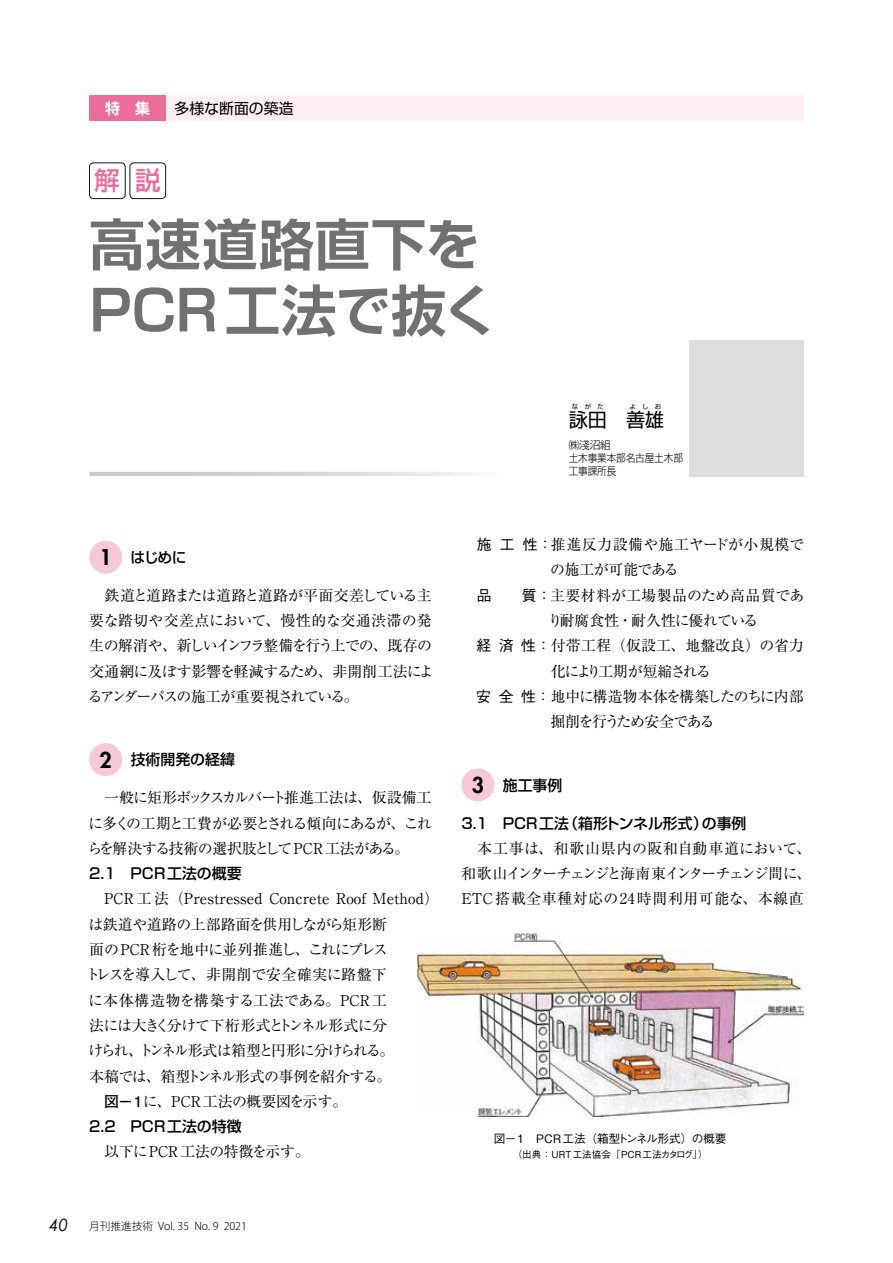
<style>
.page{position:relative;width:893px;height:1263px;background:#fff}
.page>*{position:absolute;margin:0;border:0;box-sizing:border-box;transform-origin:0 0}
.t1{font:700 55.35px/65.8px "Shin Go De";letter-spacing:.005em;color:#727171}
.t2{font:500 25.5px "Shin Go Pro";color:#eb6d9a}
.t3{font:19.2px "Shin Go Pro";color:#000}
.t4{font:14.85px/25.3px "Ryumin Pro";letter-spacing:-.02em;color:#000;text-align:justify}
.t5{font:14.85px "Ryumin Pro";color:#000}
.t6{font:500 14.85px "Shin Go Pro";color:#000}
.t7{font:14.85px "Ryumin Pro";letter-spacing:-.06em;color:#000}
.t8{font:14.85px "Ryumin Pro";letter-spacing:.005em;color:#000}
.t9{font:14.85px "Ryumin Pro";letter-spacing:-.11em;color:#000}
.t10{font:14.85px "Ryumin Pro";letter-spacing:-.055em;color:#000}
.t11{font:14.85px "Ryumin Pro";letter-spacing:.02em;color:#000}
.t12{font:14.85px "Ryumin Pro";letter-spacing:.025em;color:#000}
.t13{font:14.85px "Ryumin Pro";letter-spacing:-.05em;color:#000}
.t14{font:14.85px "Ryumin Pro";letter-spacing:-.115em;color:#000}
.t15{font:14.85px "Ryumin Pro";letter-spacing:-.09em;color:#000}
.t16{font:14.85px "Shin Go Pro";color:#000}
.t17{font:700 14.85px "Shin Go De";color:#fff}
.t18{font:500 11.7px "Gothic BBB Pro";color:#000}
.t19{font:300 10.65px "Koz Go Pr 6 N";color:#000}
.t20{font:300 10.65px/12.8px "Shin Go Pro";letter-spacing:-.015em;color:#000}
.t21{font:500 9.6px "Gothic BBB Pro";color:#000}
.t22{font:6.45px "Shin Go Pro";letter-spacing:1em;color:#000}
.s1{font-family:"Futura";font-weight:800;font-size:21.3px}
.s2{font-family:"Futo Go B101 Pro";font-weight:700}
.s3{font-family:"Century Gothic";font-weight:400;font-style:italic;font-size:16.95px}
.s4{font-family:"Gothic BBB Pro";font-weight:500}
</style>
<div class="page">
<div style="left:89px;top:541px;width:33px;height:33px;background:#f7c8d7;border-radius:50%"></div>
<div style="left:89px;top:743px;width:33px;height:33px;background:#f7c8d7;border-radius:50%"></div>
<div style="left:461px;top:768px;width:33px;height:33px;background:#f7c8d7;border-radius:50%"></div>
<div style="left:89px;top:163px;width:36px;height:36px;border:1px solid #191817;border-radius:4px"></div>
<div style="left:130px;top:163px;width:36px;height:36px;border:1px solid #191817;border-radius:4px"></div>
<svg style="left:89px;top:472px;width:379px;height:4px;background:#d5d6d6"></svg>
<div style="left:689px;top:340px;width:115px;height:136px;background:#dcdddd"></div>
<div style="left:89px;top:96px;width:715px;height:25px;background:#fdeff3"></div>
<div style="left:89px;top:96px;width:77px;height:25px;background:#eb6d9a"></div>
<img style="left:417px;top:932px;width:387px;height:185px">
<p class="t17" style="left:105px;top:99px;width:46px">特　集</p>
<p class="t16" style="left:175px;top:96px;width:121px">多様な断面の築造</p>
<h2 class="t2" style="left:95px;top:160px;width:67px">解説</h2>
<h1 class="t1" style="left:89px;top:209px;width:410px">高速道路直下を<br>PCR工法で抜く</h1>
<p class="t22" style="left:572px;top:401px;width:33px">ながた</p>
<p class="t22" style="left:629px;top:401px;width:33px">よしお</p>
<p class="t20" style="left:569px;top:438px;width:116px">㈱淺沼組<br>土木事業本部名古屋土木部工事課所長</p>
<p class="t3" style="left:569px;top:404px;width:97px">詠田 善雄</p>
<p class="t6" style="left:100px;top:545px;width:88px"><span class="s1">1</span> はじめに</p>
<p class="t4" style="left:88px;top:581px;width:347px;text-align:left">　鉄道と道路または道路と道路が平面交差している主要な踏切や交差点において、慢性的な交通渋滞の発生の解消や、新しいインフラ整備を行う上での、既存の交通網に及ぼす影響を軽減するため、非開削工法によるアンダーパスの施工が重要視されている。</p>
<p class="t6" style="left:100px;top:747px;width:137px"><span class="s1">2</span> 技術開発の経緯</p>
<p class="t4" style="left:87px;top:784px;width:346px">　一般に矩形ボックスカルバート推進工法は、仮設備工に多くの工期と工費が必要とされる傾向にあるが、これらを解決する技術の選択肢としてPCR 工法がある。</p>
<p class="t6" style="left:89px;top:861px;width:154px">2.1　PCR工法の概要</p>
<p class="t5" style="left:89px;top:887px;width:351px">　PCR 工法（Prestressed Concrete Roof Method）</p>
<p class="t4" style="left:89px;top:910px;width:300px">は鉄道や道路の上部路面を供用しながら矩形断</p>
<p class="t7" style="left:89px;top:938px;width:300px">面の PCR 桁を地中に並列推進し、これにプレス</p>
<p class="t4" style="left:85px;top:961px;width:303px">トレスを導入して、非開削で安全確実に路盤下</p>
<p class="t8" style="left:88px;top:988px;width:300px">に本体構造物を構築する工法である。PCR工</p>
<p class="t4" style="left:89px;top:1012px;width:299px">法には大きく分けて下桁形式とトンネル形式に分</p>
<p class="t9" style="left:89px;top:1039px;width:307px">けられ、トンネル形式は箱型と円形に分けられる。</p>
<p class="t10" style="left:89px;top:1064px;width:303px">本稿では、箱型トンネル形式の事例を紹介する。</p>
<p class="t5" style="left:104px;top:1089px;width:245px"><span class="s2">図−1</span>に、PCR工法の概要図を示す。</p>
<p class="t6" style="left:89px;top:1114px;width:154px">2.2　PCR工法の特徴</p>
<p class="t5" style="left:89px;top:1140px;width:222px">　以下にPCR工法の特徴を示す。</p>
<p class="t19" style="left:49px;top:1220px;width:199px"><span class="s3">40</span> 月刊推進技術 Vol. 35 No. 9 2021</p>
<p class="t12" style="left:477px;top:533px;width:329px"><span class="s4">施工性</span>：推進反力設備や施工ヤードが小規模で</p>
<p class="t4" style="left:550px;top:556px;width:130px">の施工が可能である</p>
<p class="t11" style="left:477px;top:583px;width:329px"><span class="s4">品　　質</span>：主要材料が工場製品のため高品質であ</p>
<p class="t13" style="left:548px;top:609px;width:212px">り耐腐食性・耐久性に優れている</p>
<p class="t8" style="left:476px;top:634px;width:329px"><span class="s4">経済性</span>：付帯工程（仮設工、地盤改良）の省力</p>
<p class="t14" style="left:551px;top:659px;width:162px">化により工期が短縮される</p>
<p class="t7" style="left:476px;top:685px;width:329px"><span class="s4">安全性</span>：地中に構造物本体を構築したのちに内部</p>
<p class="t15" style="left:551px;top:710px;width:165px">掘削を行うため安全である</p>
<p class="t6" style="left:472px;top:773px;width:92px"><span class="s1">3</span> 施工事例</p>
<p class="t6" style="left:461px;top:811px;width:287px">3.1　PCR工法（箱形トンネル形式）の事例</p>
<p class="t4" style="left:461px;top:834px;width:351px">　本工事は、和歌山県内の阪和自動車道において、和歌山インターチェンジと海南東インターチェンジ間に、ETC搭載全車種対応の24時間利用可能な、本線直</p>
<p class="t18" style="left:494px;top:1129px;width:234px">図−1　PCR工法（箱型トンネル形式）の概要</p>
<p class="t21" style="left:513px;top:1147px;width:196px">（出典：URT工法協会「PCR工法カタログ」）</p>
</div>
